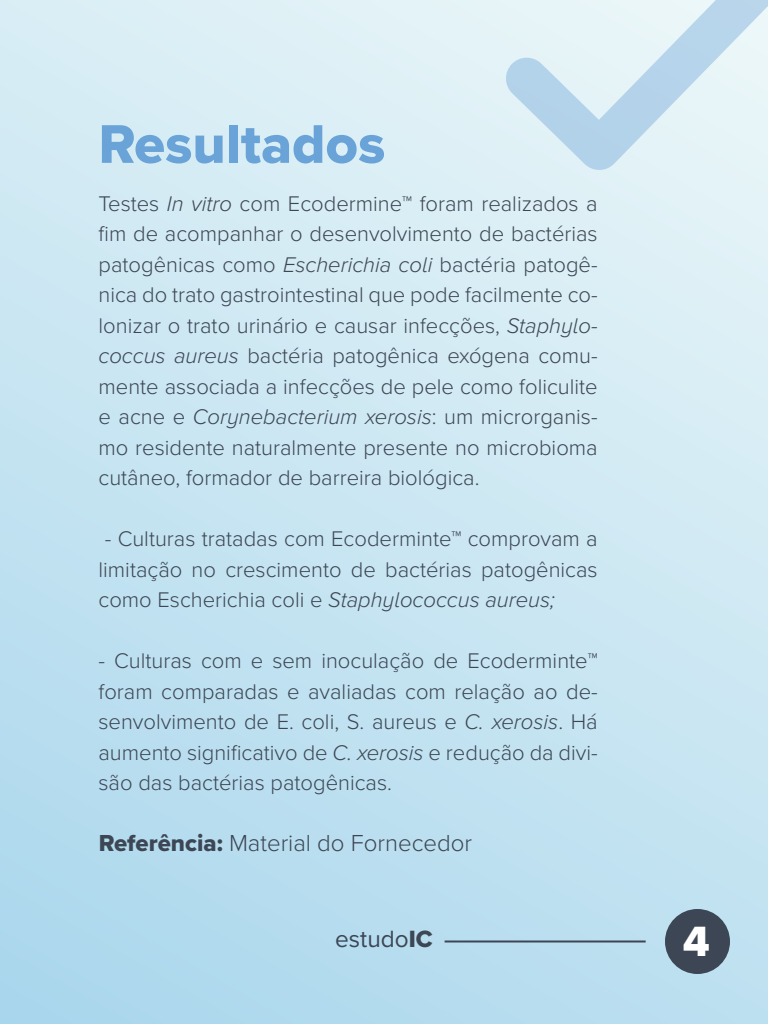
<style>
.page{position:relative;width:768px;height:1024px;background:#fff}
.page>*{position:absolute;margin:0;border:0;box-sizing:border-box;transform-origin:0 0}
.t1{font:56.4px "Proxima Nova Extrabld";color:#6aa3d8}
.t2{font:43.9px "Proxima Nova Extrabld";color:#fff}
.t3{font:24.4px "Proxima Nova";color:#3d4654}
.t4{font:300 24px "Proxima Nova";color:#3d4654}
.t5{font:300 22px/30.5px "Proxima Nova";color:#3d4654;text-align:justify}
.t6{font:italic 300 22px "Proxima Nova A";color:#3d4654}
.s1{font-family:"Proxima Nova A";font-style:italic}
.s2{font-family:"Proxima Nova";font-style:normal}
.s3{font-family:"Proxima Nova Extrabld";font-weight:400}
.s4{font-family:"Proxima Nova Extrabld"}
</style>
<div class="page">
<div style="left:0;top:0;width:768px;height:1024px;background:linear-gradient(to bottom,#e1f2f7,#b3dbee)"></div>
<hr style="left:445px;top:940px;width:201px;height:2px;background:#3d4654">
<div style="left:665px;top:909px;width:65px;height:65px;background:#3d4654;border-radius:50%"></div>
<img style="left:0;top:494px;width:5px;height:491px">
<svg style="left:506px;top:0;width:262px;height:170px;background:#d7eaf3"></svg>
<h1 class="t1" style="left:99px;top:102px;width:288px">Resultados</h1>
<p class="t5" style="left:99px;top:187px;width:501px">Testes <span class="s1">In vitro</span> com Ecodermine™ foram realizados a fim de acompanhar o desenvolvimento de bactérias patogênicas como <span class="s1">Escherichia coli</span> bactéria patogê&shy;nica do trato gastrointestinal que pode facilmente co&shy;lonizar o trato urinário e causar infecções, <span class="s1">Staphylo&shy;coccus aureus</span> bactéria patogênica exógena comu&shy;mente associada a infecções de pele como foliculite</p>
<p class="t6" style="left:99px;top:405px;width:501px"><span class="s2">e acne e</span> Corynebacterium xerosis<span class="s2">: um microrganis-</span></p>
<p class="t5" style="left:99px;top:431px;width:501px">mo residente naturalmente presente no microbioma cutâneo, formador de barreira biológica.</p>
<p class="t5" style="left:99px;top:522px;width:501px">- Culturas tratadas com Ecoderminte™ comprovam a limitação no crescimento de bactérias patogênicas</p>
<p class="t6" style="left:99px;top:588px;width:458px"><span class="s2">como Escherichia coli e</span> Staphylococcus aureus;</p>
<p class="t5" style="left:99px;top:644px;width:501px">- Culturas com e sem inoculação de Ecoderminte™ foram comparadas e avaliadas com relação ao de&shy;senvolvimento de E. coli, S. aureus e <span class="s1">C. xerosis</span>. Há aumento significativo de <span class="s1">C. xerosis</span> e redução da divi&shy;são das bactérias patogênicas.</p>
<p class="t4" style="left:99px;top:825px;width:375px"><span class="s3">Referência:</span> Material do Fornecedor</p>
<p class="t3" style="left:335px;top:921px;width:99px">estudo<span class="s4">IC</span></p>
<h2 class="t2" style="left:683px;top:909px;width:29px">4</h2>
</div>
